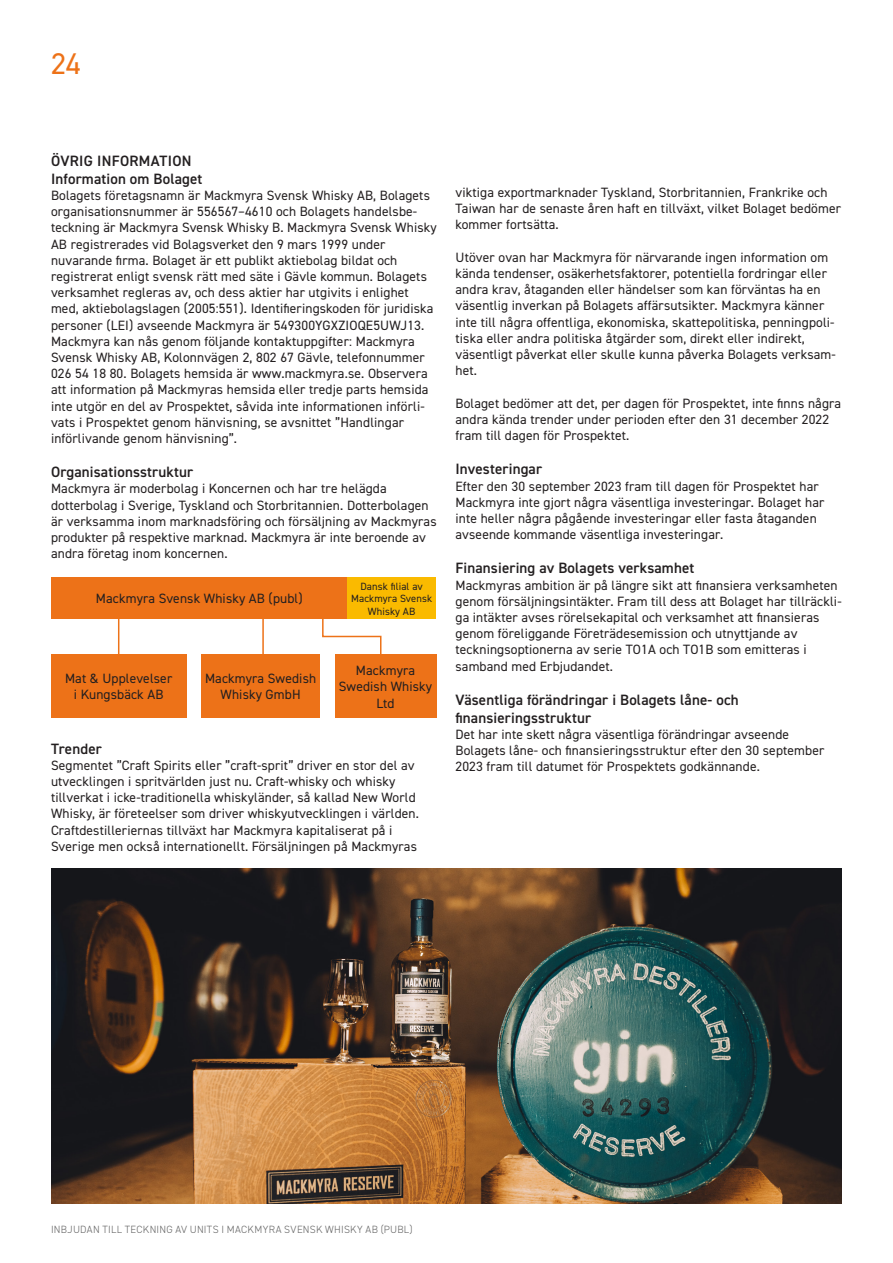
<style>
.page{position:relative;width:893px;height:1263px;background:#fff}
.page>*{position:absolute;margin:0;border:0;box-sizing:border-box;transform-origin:0 0}
.t1{font:30px "DIN2014";color:#ed7218}
.t2{font:600 15px/18px "DIN2014";letter-spacing:.01em;color:#231f20}
.t3{font:13.5px/16.2px "DIN2014";letter-spacing:.01em;color:#231f20}
.t4{font:300 10.5px "DIN2014";letter-spacing:.025em;color:#636363}
.t5{font:10.5px/12.6px "DIN2014";letter-spacing:.01em;color:#231f20;text-align:center}
</style>
<div class="page">
<div style="left:51px;top:577px;width:297px;height:42px;background:#ed7218"></div>
<div style="left:347px;top:577px;width:89px;height:42px;background:#faba00"></div>
<div style="left:51px;top:654px;width:135px;height:63px;background:#ed7218"></div>
<div style="left:201px;top:654px;width:119px;height:63px;background:#ed7218"></div>
<div style="left:335px;top:654px;width:101px;height:63px;background:#ed7218"></div>
<hr style="left:118px;top:618px;width:1px;height:39px;background:#ed7218">
<hr style="left:262px;top:618px;width:2px;height:39px;background:#ed7218">
<svg style="left:322px;top:619px;width:60px;height:35px"></svg>
<img style="left:51px;top:868px;width:791px;height:336px">
<h1 class="t1" style="left:51px;top:45px;width:31px">24</h1>
<p class="t2" style="left:51px;top:151px;width:153px">ÖVRIG INFORMATION<br>Information om Bolaget</p>
<p class="t3" style="left:51px;top:187px;width:387px">Bolagets företagsnamn är Mackmyra Svensk Whisky AB, Bolagets organisationsnummer är 556567–4610 och Bolagets handelsbe&shy;teckning är Mackmyra Svensk Whisky B. Mackmyra Svensk Whisky AB registrerades vid Bolagsverket den 9 mars 1999 under nuvarande firma. Bolaget är ett publikt aktiebolag bildat och registrerat enligt svensk rätt med säte i Gävle kommun. Bolagets verksamhet regleras av, och dess aktier har utgivits i enlighet med, aktiebolagslagen (2005:551). Identifieringskoden för juridiska personer (LEI) avseende Mackmyra är 549300YGXZIOQE5UWJ13.<br>Mackmyra kan nås genom följande kontaktuppgifter: Mackmyra Svensk Whisky AB, Kolonnvägen 2, 802 67 Gävle, telefonnummer 026 54 18 80. Bolagets hemsida är www.mackmyra.se. Observera att information på Mackmyras hemsida eller tredje parts hemsida inte utgör en del av Prospektet, såvida inte informationen införli&shy;vats i Prospektet genom hänvisning, se avsnittet ”Handlingar införlivande genom hänvisning”.</p>
<p class="t2" style="left:51px;top:463px;width:144px">Organisationsstruktur</p>
<p class="t3" style="left:51px;top:480px;width:387px">Mackmyra är moderbolag i Koncernen och har tre helägda dotterbolag i Sverige, Tyskland och Storbritannien. Dotterbolagen är verksamma inom marknadsföring och försäljning av Mackmyras produkter på respektive marknad. Mackmyra är inte beroende av andra företag inom koncernen.</p>
<p class="t3" style="left:96px;top:590px;width:208px">Mackmyra Svensk Whisky AB (publ)</p>
<p class="t5" style="left:351px;top:579px;width:83px">Dansk filial av<br>Mackmyra Svensk<br>Whisky AB</p>
<p class="t3" style="left:65px;top:670px;width:109px;text-align:center">Mat &amp; Upplevelser i Kungsbäck AB</p>
<p class="t3" style="left:205px;top:670px;width:113px;text-align:center">Mackmyra Swedish<br>Whisky GmbH</p>
<p class="t3" style="left:339px;top:662px;width:95px;text-align:center">Mackmyra<br>Swedish Whisky<br>Ltd</p>
<p class="t2" style="left:51px;top:739px;width:52px">Trender</p>
<p class="t3" style="left:51px;top:757px;width:369px">Segmentet ”Craft Spirits eller ”craft-sprit” driver en stor del av utvecklingen i spritvärlden just nu. Craft-whisky och whisky tillverkat i icke-traditionella whiskyländer, så kallad New World Whisky, är företeelser som driver whiskyutvecklingen i världen.<br>Craftdestilleriernas tillväxt har Mackmyra kapitaliserat på i Sverige men också internationellt. Försäljningen på Mackmyras</p>
<p class="t3" style="left:455px;top:184px;width:387px">viktiga exportmarknader Tyskland, Storbritannien, Frankrike och<br>Taiwan har de senaste åren haft en tillväxt, vilket Bolaget bedömer kommer fortsätta.</p>
<p class="t3" style="left:455px;top:249px;width:382px">Utöver ovan har Mackmyra för närvarande ingen information om kända tendenser, osäkerhetsfaktorer, potentiella fordringar eller andra krav, åtaganden eller händelser som kan förväntas ha en väsentlig inverkan på Bolagets affärsutsikter. Mackmyra känner inte till några offentliga, ekonomiska, skattepolitiska, penningpoli&shy;tiska eller andra politiska åtgärder som, direkt eller indirekt, väsentligt påverkat eller skulle kunna påverka Bolagets verksam&shy;het.</p>
<p class="t3" style="left:455px;top:395px;width:387px">Bolaget bedömer att det, per dagen för Prospektet, inte finns några andra kända trender under perioden efter den 31 december 2022 fram till dagen för Prospektet.</p>
<p class="t2" style="left:455px;top:460px;width:88px">Investeringar</p>
<p class="t3" style="left:455px;top:477px;width:370px">Efter den 30 september 2023 fram till dagen för Prospektet har Mackmyra inte gjort några väsentliga investeringar. Bolaget har inte heller några pågående investeringar eller fasta åtaganden avseende kommande väsentliga investeringar.</p>
<p class="t2" style="left:455px;top:559px;width:240px">Finansiering av Bolagets verksamhet</p>
<p class="t3" style="left:455px;top:576px;width:388px">Mackmyras ambition är på längre sikt att finansiera verksamheten genom försäljningsintäkter. Fram till dess att Bolaget har tillräckli&shy;ga intäkter avses rörelsekapital och verksamhet att finansieras genom föreliggande Företrädesemission och utnyttjande av teckningsoptionerna av serie TO1A och TO1B som emitteras i samband med Erbjudandet.</p>
<p class="t2" style="left:455px;top:690px;width:285px">Väsentliga förändringar i Bolagets låne- och finansieringsstruktur</p>
<p class="t3" style="left:455px;top:726px;width:370px">Det har inte skett några väsentliga förändringar avseende<br>Bolagets låne- och finansieringsstruktur efter den 30 september<br>2023 fram till datumet för Prospektets godkännande.</p>
<p class="t4" style="left:51px;top:1223px;width:363px">INBJUDAN TILL TECKNING AV UNITS I MACKMYRA SVENSK WHISKY AB (PUBL)</p>
</div>
